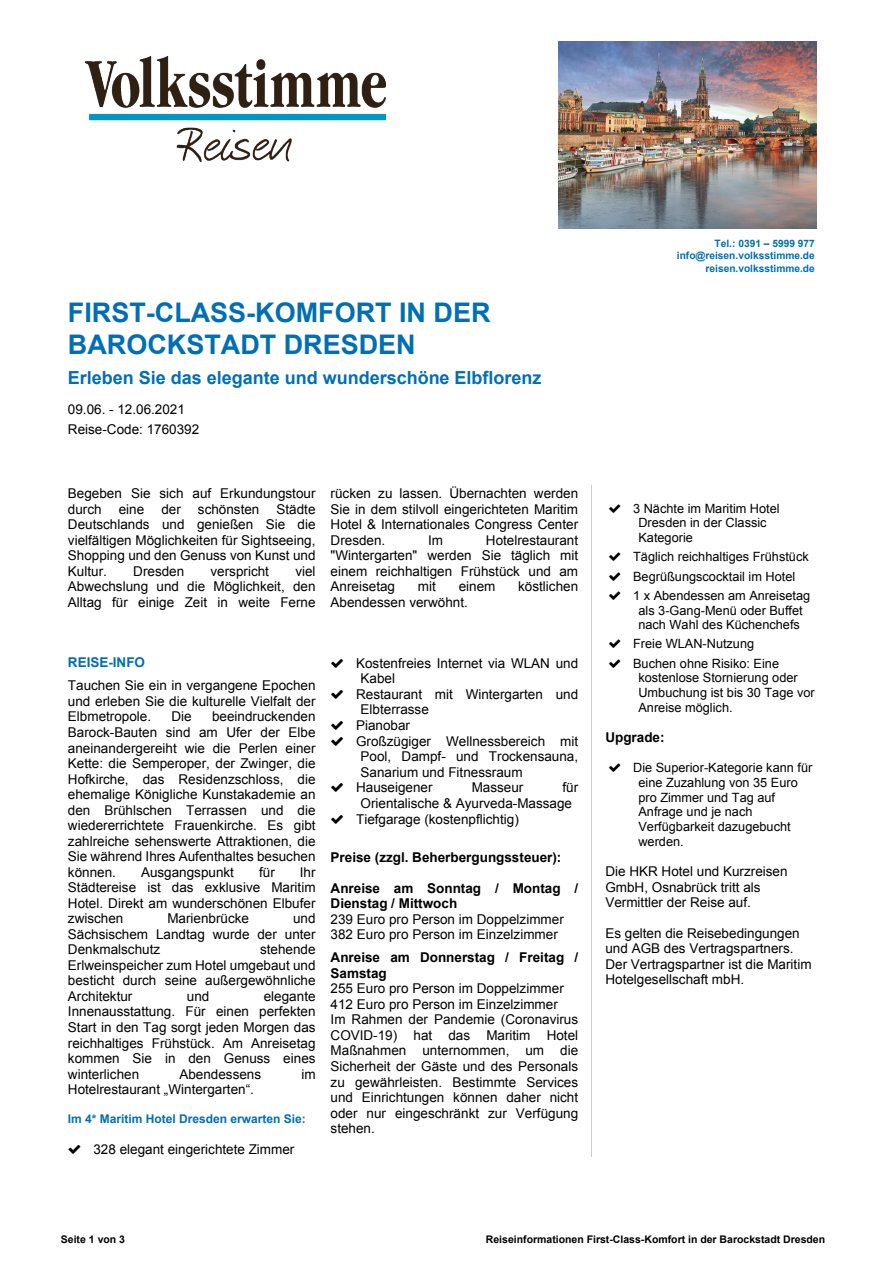
<style>
.page{position:relative;width:893px;height:1263px;background:#fff}
.page>*{position:absolute;margin:0;border:0;box-sizing:border-box;transform-origin:0 0}
.t1{font:700 27px/31px "Arial";color:#006fb3}
.t2{font:700 18px "Arial";color:#006fb3}
.t3{font:13.5px/15.5px "Arial";color:#000;text-align:justify}
.t4{font:700 13.5px/15.6px "Arial";color:#000}
.t5{font:700 13.5px "Arial";color:#006fb3}
.t6{font:12.75px/14.7px "Arial";color:#000}
.t7{font:700 12px "Arial";color:#006fb3}
.t8{font:700 10.5px "Arial";color:#000}
.t9{font:700 10.2px/12.3px "Arial";color:#006fb3;text-align:right}
</style>
<div class="page">
<hr style="left:591px;top:486px;width:1px;height:671px;background:#ccc">
<img style="left:86px;top:56px;width:300px;height:105px">
<img style="left:558px;top:41px;width:258px;height:188px">
<h1 class="t1" style="left:68px;top:300px;width:424px">FIRST-CLASS-KOMFORT IN DER<br>BAROCKSTADT DRESDEN</h1>
<h2 class="t2" style="left:68px;top:371px;width:475px">Erleben Sie das elegante und wunderschöne Elbflorenz</h2>
<p class="t3" style="left:68px;top:400px;width:133px;line-height:20px">09.06. - 12.06.2021<br>Reise-Code: 1760392</p>
<p class="t3" style="left:68px;top:487px;width:249px">Begeben Sie sich auf Erkundungstour durch</p>
<p class="t3" style="left:68px;top:502px;width:249px;text-indent:209px">Städte Deutschlands und genießen Sie die vielfältigen Möglichkeiten für Sightseeing, Shopping und den Genuss von Kunst und Kultur.</p>
<p class="t3" style="left:119px;top:502px;width:27px">eine</p>
<p class="t3" style="left:161px;top:502px;width:21px">der</p>
<p class="t3" style="left:198px;top:502px;width:63px">schönsten</p>
<p class="t3" style="left:68px;top:565px;width:249px;text-indent:227px">viel Abwechslung und die Möglichkeit, den Alltag für einige Zeit in weite Ferne</p>
<p class="t3" style="left:133px;top:565px;width:53px">Dresden</p>
<p class="t3" style="left:211px;top:565px;width:60px">verspricht</p>
<p class="t3" style="left:331px;top:487px;width:249px">rücken zu lassen. Übernachten werden Sie in dem stilvoll eingerichteten Maritim Hotel &amp; Internationales Congress Center Dresden.</p>
<p class="t3" style="left:331px;top:533px;width:249px;text-indent:155px">Hotelrestaurant "Wintergarten" werden Sie täglich mit einem reichhaltigen Frühstück und am Anreisetag</p>
<p class="t3" style="left:428px;top:533px;width:16px">Im</p>
<p class="t3" style="left:418px;top:580px;width:19px">mit</p>
<p class="t3" style="left:459px;top:580px;width:38px">einem</p>
<p class="t3" style="left:518px;top:580px;width:62px">köstlichen</p>
<p class="t3" style="left:331px;top:596px;width:139px">Abendessen verwöhnt.</p>
<p class="t5" style="left:68px;top:657px;width:79px">REISE-INFO</p>
<p class="t3" style="left:68px;top:679px;width:249px">Tauchen Sie ein in vergangene Epochen und erleben Sie die kulturelle Vielfalt der Elbmetropole.</p>
<p class="t3" style="left:68px;top:710px;width:249px;text-indent:144px">beeindruckenden Barock-Bauten sind am Ufer der Elbe aneinandergereiht wie die Perlen einer Kette: die Semperoper, der Zwinger, die Hofkirche, das Residenzschloss, die ehemalige Königliche Kunstakademie an den Brühlschen Terrassen und die wiedererrichtete Frauenkirche. Es gibt zahlreiche sehenswerte Attraktionen, die Sie während Ihres Aufenthaltes besuchen können.</p>
<p class="t3" style="left:171px;top:710px;width:22px">Die</p>
<p class="t3" style="left:141px;top:865px;width:95px">Ausgangspunkt</p>
<p class="t3" style="left:259px;top:865px;width:17px">für</p>
<p class="t3" style="left:68px;top:865px;width:249px;text-indent:232px">Ihr Städtereise ist das exklusive Maritim Hotel. Direkt am wunderschönen Elbufer zwischen</p>
<p class="t3" style="left:167px;top:912px;width:83px">Marienbrücke</p>
<p class="t3" style="left:68px;top:912px;width:249px;text-indent:225px">und Sächsischem Landtag wurde der unter Denkmalschutz</p>
<p class="t3" style="left:68px;top:943px;width:249px;text-indent:192px">stehende Erlweinspeicher zum Hotel umgebaut und besticht durch seine außergewöhnliche Architektur</p>
<p class="t3" style="left:68px;top:990px;width:249px;text-indent:196px">elegante Innenausstattung. Für einen perfekten Start in den Tag sorgt jeden Morgen das reichhaltiges Frühstück. Am Anreisetag kommen Sie in den Genuss eines winterlichen</p>
<p class="t3" style="left:187px;top:990px;width:24px">und</p>
<p class="t3" style="left:179px;top:1067px;width:83px">Abendessens</p>
<p class="t3" style="left:301px;top:1067px;width:16px">im</p>
<p class="t3" style="left:68px;top:1083px;width:187px">Hotelrestaurant „Wintergarten“.</p>
<p class="t7" style="left:68px;top:1114px;width:239px">Im 4* Maritim Hotel Dresden erwarten Sie:</p>
<p class="t3" style="left:93px;top:1142px;width:202px">328 elegant eingerichtete Zimmer</p>
<p class="t3" style="left:356px;top:656px;width:224px">Kostenfreies Internet via WLAN und</p>
<p class="t3" style="left:361px;top:672px;width:36px">Kabel</p>
<p class="t3" style="left:356px;top:687px;width:224px">Restaurant mit Wintergarten und</p>
<p class="t3" style="left:361px;top:703px;width:70px">Elbterrasse</p>
<p class="t3" style="left:356px;top:719px;width:56px">Pianobar</p>
<p class="t3" style="left:356px;top:734px;width:224px">Großzügiger Wellnessbereich mit</p>
<p class="t3" style="left:361px;top:750px;width:219px">Pool, Dampf- und Trockensauna,</p>
<p class="t3" style="left:361px;top:765px;width:163px">Sanarium und Fitnessraum</p>
<p class="t3" style="left:356px;top:781px;width:78px">Hauseigener</p>
<p class="t3" style="left:472px;top:781px;width:53px">Masseur</p>
<p class="t3" style="left:562px;top:781px;width:17px">für</p>
<p class="t3" style="left:361px;top:797px;width:213px">Orientalische &amp; Ayurveda-Massage</p>
<p class="t3" style="left:356px;top:812px;width:164px">Tiefgarage (kostenpflichtig)</p>
<p class="t4" style="left:331px;top:850px;width:232px">Preise (zzgl. Beherbergungssteuer):</p>
<p class="t4" style="left:331px;top:881px;width:249px">Anreise am Sonntag / Montag /<br>Dienstag / Mittwoch</p>
<p class="t3" style="left:331px;top:912px;width:235px">239 Euro pro Person im Doppelzimmer<br>382 Euro pro Person im Einzelzimmer</p>
<p class="t4" style="left:331px;top:951px;width:249px">Anreise am Donnerstag / Freitag /<br>Samstag</p>
<p class="t3" style="left:331px;top:982px;width:249px;text-align:left">255 Euro pro Person im Doppelzimmer 412 Euro pro Person im Einzelzimmer<br>Im Rahmen der Pandemie (Coronavirus COVID-19) hat das Maritim Hotel Maßnahmen unternommen, um die Sicherheit der Gäste und des Personals zu gewährleisten. Bestimmte Services und Einrichtungen können daher nicht oder nur eingeschränkt zur Verfügung stehen.</p>
<p class="t9" style="left:677px;top:238px;width:139px">Tel.: 0391 – 5999 977 info@reisen.volksstimme.de reisen.volksstimme.de</p>
<p class="t6" style="left:638px;top:502px;width:143px;text-indent:-5px">3 Nächte im Maritim Hotel<br>Dresden in der Classic<br>Kategorie</p>
<p class="t6" style="left:633px;top:548px;width:179px;line-height:19.4px">Täglich reichhaltiges Frühstück<br>Begrüßungscocktail im Hotel<br>1 x Abendessen am Anreisetag</p>
<p class="t6" style="left:638px;top:604px;width:166px">als 3-Gang-Menü oder Buffet nach Wahl des Küchenchefs</p>
<p class="t6" style="left:633px;top:635px;width:147px;line-height:19.4px">Freie WLAN-Nutzung<br>Buchen ohne Risiko: Eine</p>
<p class="t6" style="left:638px;top:672px;width:178px">kostenlose Stornierung oder<br>Umbuchung ist bis 30 Tage vor<br>Anreise möglich.</p>
<p class="t4" style="left:605px;top:731px;width:61px">Upgrade:</p>
<p class="t6" style="left:638px;top:762px;width:175px;text-indent:-5px">Die Superior-Kategorie kann für eine Zuzahlung von 35 Euro pro Zimmer und Tag auf<br>Anfrage und je nach<br>Verfügbarkeit dazugebucht werden.</p>
<p class="t3" style="left:605px;top:865px;width:184px;text-align:left">Die HKR Hotel und Kurzreisen<br>GmbH, Osnabrück tritt als<br>Vermittler der Reise auf.</p>
<p class="t3" style="left:605px;top:926px;width:208px;text-align:left">Es gelten die Reisebedingungen und AGB des Vertragspartners.<br>Der Vertragspartner ist die Maritim<br>Hotelgesellschaft mbH.</p>
<p class="t8" style="left:61px;top:1235px;width:66px">Seite 1 von 3</p>
<p class="t8" style="left:486px;top:1235px;width:341px">Reiseinformationen First-Class-Komfort in der Barockstadt Dresden</p>
</div>
